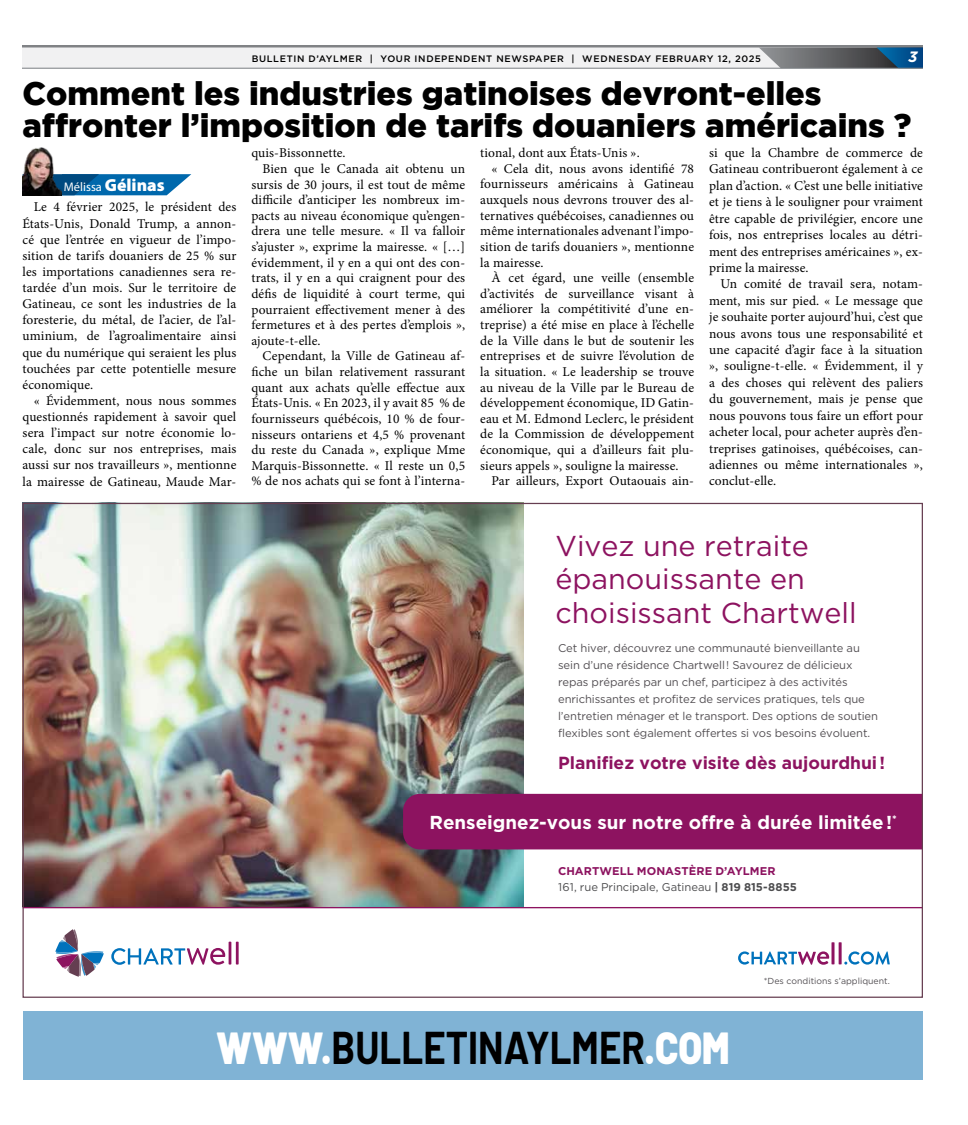
<style>
.page{position:relative;width:968px;height:1125px;background:#fff}
.page>*{position:absolute;margin:0;border:0;box-sizing:border-box;transform-origin:0 0}
.t1{font:700 44.88px "Barlow";color:#000;scale:.85 1}
.t2{font:900 32.5px/32.5px "Gotham";color:#000}
.t3{font:28.75px/33.1px "Gotham HTF";color:#8d1360}
.t4{font:700 18.75px "Gotham HTF";color:#fff}
.t5{font:700 17.5px "Gotham HTF";color:#8d1360}
.t6{font:italic 700 15px "Gotham";color:#fff}
.t7{font:13.5px/16.4px "Minion Pro";letter-spacing:.01em;color:#000;text-align:justify}
.t8{font:12.5px "Myriad Pro";color:#fff}
.t9{font:11.25px/16.9px "Gotham HTF";letter-spacing:-.01em;color:#534f53}
.t10{font:700 11.25px/16.2px "Gotham HTF";letter-spacing:.005em;color:#8d1360}
.t11{font:500 9.38px "Gotham HTF";letter-spacing:.07em;color:#000}
.t12{font:8.75px "Gotham HTF";color:#534f53}
.s1{font-weight:900;font-size:17.5px}
.s2{font-weight:400;color:#4d4d4f}
.s3{color:#4d4d4f}
.s4{font-weight:900;color:#fff}
</style>
<div class="page">
<div style="left:22px;top:46px;width:900px;height:22px;background:#f1f1f2"></div>
<hr style="left:22px;top:45px;width:900px;height:3px;background:#808285">
<svg style="left:758px;top:48px;width:164px;height:20px;background:#576978"></svg>
<hr style="left:22px;top:68px;width:900px;height:1px;background:#7c8185">
<img style="left:24px;top:505px;width:499px;height:402px">
<svg style="left:55px;top:929px;width:49px;height:48px"></svg>
<svg style="left:111px;top:948px;width:114px;height:17px"></svg>
<hr style="left:228px;top:942px;width:3px;height:23px;background:#8d1360">
<hr style="left:236px;top:942px;width:3px;height:23px;background:#8d1360">
<div style="left:403px;top:794px;width:517px;height:55px;background:#8d1360"></div>
<hr style="left:22px;top:907px;width:900px;height:1px;background:#8d1360">
<svg style="left:738px;top:942px;width:151px;height:23px"></svg>
<svg style="left:62px;top:174px;width:129px;height:21px;background:#1870ab"></svg>
<img style="left:22px;top:148px;width:40px;height:47px">
<div style="left:24px;top:1012px;width:898px;height:68px;background:#80b3d5"></div>
<p class="t11" style="left:252px;top:53px;width:511px">BULLETIN D’AYLMER | YOUR INDEPENDENT NEWSPAPER | WEDNESDAY FEBRUARY 12, 2025</p>
<p class="t6" style="left:908px;top:47px;width:11px">3</p>
<h2 class="t2" style="left:22px;top:76px;width:890px">Comment les industries gatinoises devront-elles affronter l’imposition de tarifs douaniers américains ?</h2>
<p class="t8" style="left:64px;top:179px;width:102px">Mélissa <span class="s1">Gélinas</span></p>
<p class="t7" style="left:23px;top:199px;width:215px;text-indent:11px">Le 4 février 2025, le président des États-Unis, Donald Trump, a annon&shy;cé que l’entrée en vigueur de l’impo&shy;sition de tarifs douaniers de 25 % sur les importations canadiennes sera re&shy;tardée d’un mois. Sur le territoire de Gatineau, ce sont les industries de la foresterie, du métal, de l’acier, de l’al&shy;uminium, de l’agroalimentaire ainsi que du numérique qui seraient les plus touchées par cette potentielle mesure économique.</p>
<p class="t7" style="left:23px;top:393px;width:215px;text-indent:11px">« Évidemment, nous nous sommes questionnés rapidement à savoir quel sera l’impact sur notre économie lo&shy;cale, donc sur nos entreprises, mais aussi sur nos travailleurs », mentionne la mairesse de Gatineau, Maude Mar-</p>
<p class="t7" style="left:480px;top:145px;width:161px">tional, dont aux États-Unis ».</p>
<p class="t7" style="left:491px;top:160px;width:204px">« Cela dit, nous avons identifié 78</p>
<p class="t7" style="left:480px;top:176px;width:215px">fournisseurs américains à Gatineau</p>
<p class="t7" style="left:480px;top:192px;width:215px">auxquels nous devrons trouver des al-</p>
<p class="t7" style="left:480px;top:207px;width:215px">ternatives québécoises, canadiennes ou</p>
<p class="t7" style="left:480px;top:223px;width:215px">même internationales advenant l’impo-</p>
<p class="t7" style="left:480px;top:238px;width:215px">sition de tarifs douaniers », mentionne</p>
<p class="t7" style="left:480px;top:254px;width:65px">la mairesse.</p>
<p class="t7" style="left:491px;top:270px;width:204px">À cet égard, une veille (ensemble</p>
<p class="t7" style="left:480px;top:285px;width:215px">d’activités de surveillance visant à</p>
<p class="t7" style="left:480px;top:301px;width:215px">améliorer la compétitivité d’une en-</p>
<p class="t7" style="left:480px;top:317px;width:215px">treprise) a été mise en place à l’échelle</p>
<p class="t7" style="left:480px;top:332px;width:215px">de la Ville dans le but de soutenir les</p>
<p class="t7" style="left:480px;top:348px;width:215px">entreprises et de suivre l’évolution de</p>
<p class="t7" style="left:480px;top:364px;width:215px">la situation. « Le leadership se trouve</p>
<p class="t7" style="left:480px;top:379px;width:215px">au niveau de la Ville par le Bureau de</p>
<p class="t7" style="left:480px;top:395px;width:215px">développement économique, ID Gatin-</p>
<p class="t7" style="left:480px;top:410px;width:215px">eau et M. Edmond Leclerc, le président</p>
<p class="t7" style="left:480px;top:426px;width:215px">de la Commission de développement</p>
<p class="t7" style="left:480px;top:442px;width:215px">économique, qui a d’ailleurs fait plu-</p>
<p class="t7" style="left:480px;top:457px;width:200px">sieurs appels », souligne la mairesse.</p>
<p class="t7" style="left:491px;top:473px;width:204px">Par ailleurs, Export Outaouais ain-</p>
<p class="t7" style="left:709px;top:145px;width:215px">si que la Chambre de commerce de Gatineau contribueront également à ce plan d’action. « C’est une belle initiative et je tiens à le souligner pour vraiment être capable de privilégier, encore une fois, nos entreprises locales au détri&shy;ment des entreprises américaines », ex&shy;prime la mairesse.</p>
<p class="t7" style="left:709px;top:276px;width:215px;text-indent:11px">Un comité de travail sera, notam&shy;ment, mis sur pied. « Le message que je souhaite porter aujourd’hui, c’est que nous avons tous une responsabilité et une capacité d’agir face à la situation », souligne-t-elle. « Évidemment, il y a des choses qui relèvent des paliers du gouvernement, mais je pense que nous pouvons tous faire un effort pour acheter local, pour acheter auprès d’en&shy;treprises gatinoises, québécoises, can&shy;adiennes ou même internationales », conclut-elle.</p>
<p class="t7" style="left:251px;top:145px;width:96px">quis-Bissonnette.</p>
<p class="t7" style="left:262px;top:160px;width:204px">Bien que le Canada ait obtenu un</p>
<p class="t7" style="left:251px;top:176px;width:215px">sursis de 30 jours, il est tout de même</p>
<p class="t7" style="left:251px;top:192px;width:215px">difficile d’anticiper les nombreux im-</p>
<p class="t7" style="left:251px;top:207px;width:215px">pacts au niveau économique qu’engen-</p>
<p class="t7" style="left:251px;top:223px;width:215px">drera une telle mesure. « Il va falloir</p>
<p class="t7" style="left:251px;top:239px;width:215px">s’ajuster », exprime la mairesse. « […]</p>
<p class="t7" style="left:251px;top:254px;width:215px">évidemment, il y en a qui ont des con-</p>
<p class="t7" style="left:251px;top:270px;width:215px">trats, il y en a qui craignent pour des</p>
<p class="t7" style="left:251px;top:285px;width:215px">défis de liquidité à court terme, qui</p>
<p class="t7" style="left:251px;top:301px;width:215px">pourraient effectivement mener à des</p>
<p class="t7" style="left:251px;top:317px;width:215px">fermetures et à des pertes d’emplois »,</p>
<p class="t7" style="left:251px;top:332px;width:71px">ajoute-t-elle.</p>
<p class="t7" style="left:262px;top:348px;width:204px">Cependant, la Ville de Gatineau af-</p>
<p class="t7" style="left:251px;top:364px;width:215px">fiche un bilan relativement rassurant</p>
<p class="t7" style="left:251px;top:379px;width:215px">quant aux achats qu’elle effectue aux</p>
<p class="t7" style="left:251px;top:395px;width:215px">États-Unis. « En 2023, il y avait 85 % de</p>
<p class="t7" style="left:251px;top:411px;width:215px">fournisseurs québécois, 10 % de four-</p>
<p class="t7" style="left:251px;top:426px;width:215px">nisseurs ontariens et 4,5 % provenant</p>
<p class="t7" style="left:251px;top:442px;width:215px">du reste du Canada », explique Mme</p>
<p class="t7" style="left:251px;top:457px;width:215px">Marquis-Bissonnette. « Il reste un 0,5</p>
<p class="t7" style="left:251px;top:473px;width:215px">% de nos achats qui se font à l’interna-</p>
<h3 class="t3" style="left:555px;top:529px;width:303px">Vivez une retraite épanouissante en choisissant Chartwell</h3>
<p class="t9" style="left:558px;top:640px;width:321px">Cet hiver, découvrez une communauté bienveillante au sein d’une résidence Chartwell! Savourez de délicieux repas préparés par un chef, participez à des activités enrichissantes et profitez de services pratiques, tels que l’entretien ménager et le transport. Des options de soutien flexibles sont également offertes si vos besoins évoluent.</p>
<p class="t5" style="left:558px;top:753px;width:328px">Planifiez votre visite dès aujourdhui!</p>
<h3 class="t4" style="left:429px;top:812px;width:469px">Renseignez-vous sur notre offre à durée limitée!<sup>*</sup></h3>
<p class="t10" style="left:558px;top:862px;width:240px">CHARTWELL MONASTÈRE D’AYLMER<br><span class="s2">161, rue Principale, Gatineau</span> <span class="s3">| 819 815-8855</span></p>
<h1 class="t1" style="left:216px;top:1014px;width:605px"><span class="s4">WWW.</span>BULLETINAYLMER<span class="s4">.COM</span></h1>
<p class="t12" style="left:763px;top:976px;width:128px">*Des conditions s’appliquent.</p>
</div>
